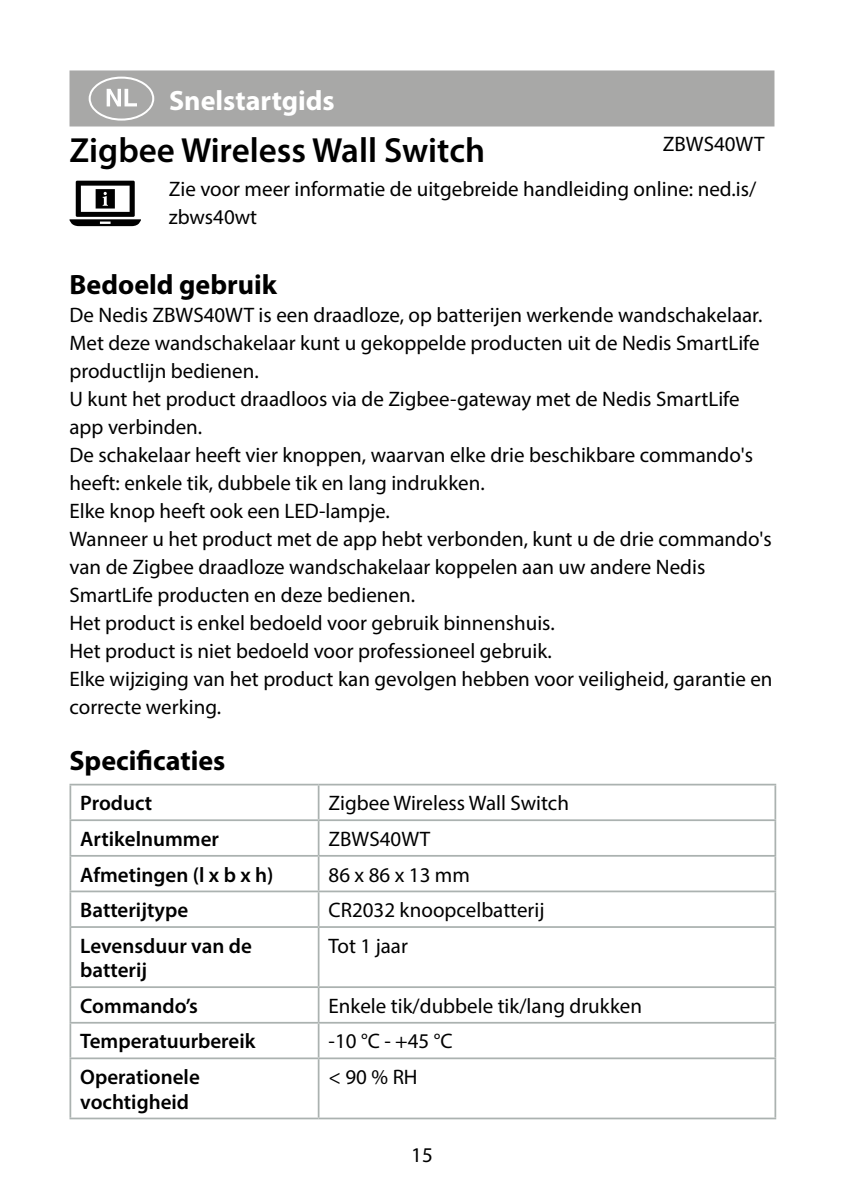
<style>
.page{position:relative;width:844px;height:1191px;background:#fff}
.page>*{position:absolute;margin:0;border:0;box-sizing:border-box;transform-origin:0 0}
.t1{font:63px "manualise countrycodes";color:#fff}
.t2{font:600 35px "Myriad Pro";color:#000}
.t3{font:700 28px "Myriad Pro";color:#000}
.t4{font:700 28px "Myriad Pro";color:#fff}
.t5{font:21px/28px "Myriad Pro";color:#000}
.t6{font:600 21px/24.5px "Myriad Pro";color:#000}
</style>
<div class="page">
<div style="left:69px;top:70px;width:705px;height:56px;background:#a8a8a7"></div>
<svg style="left:69px;top:181px;width:72px;height:45px"></svg>
<hr style="left:69px;top:783px;width:249px;height:2px;background:#abb2b0">
<hr style="left:69px;top:785px;width:2px;height:34px;background:#abb2b0">
<hr style="left:318px;top:783px;width:458px;height:2px;background:#abb2b0">
<hr style="left:317px;top:785px;width:2px;height:34px;background:#abb2b0">
<hr style="left:774px;top:785px;width:2px;height:34px;background:#abb2b0">
<hr style="left:69px;top:819px;width:249px;height:2px;background:#abb2b0">
<hr style="left:69px;top:821px;width:2px;height:34px;background:#abb2b0">
<hr style="left:318px;top:819px;width:458px;height:2px;background:#abb2b0">
<hr style="left:317px;top:821px;width:2px;height:34px;background:#abb2b0">
<hr style="left:774px;top:821px;width:2px;height:34px;background:#abb2b0">
<hr style="left:69px;top:855px;width:249px;height:1px;background:#abb2b0">
<hr style="left:69px;top:856px;width:2px;height:34px;background:#abb2b0">
<hr style="left:318px;top:855px;width:458px;height:1px;background:#abb2b0">
<hr style="left:317px;top:856px;width:2px;height:34px;background:#abb2b0">
<hr style="left:774px;top:856px;width:2px;height:34px;background:#abb2b0">
<hr style="left:69px;top:890px;width:249px;height:2px;background:#abb2b0">
<hr style="left:69px;top:892px;width:2px;height:34px;background:#abb2b0">
<hr style="left:318px;top:890px;width:458px;height:2px;background:#abb2b0">
<hr style="left:317px;top:892px;width:2px;height:34px;background:#abb2b0">
<hr style="left:774px;top:892px;width:2px;height:34px;background:#abb2b0">
<hr style="left:69px;top:926px;width:249px;height:2px;background:#abb2b0">
<hr style="left:69px;top:928px;width:2px;height:58px;background:#abb2b0">
<hr style="left:318px;top:926px;width:458px;height:2px;background:#abb2b0">
<hr style="left:317px;top:928px;width:2px;height:58px;background:#abb2b0">
<hr style="left:774px;top:928px;width:2px;height:58px;background:#abb2b0">
<hr style="left:69px;top:986px;width:249px;height:2px;background:#abb2b0">
<hr style="left:69px;top:988px;width:2px;height:34px;background:#abb2b0">
<hr style="left:318px;top:986px;width:458px;height:2px;background:#abb2b0">
<hr style="left:317px;top:988px;width:2px;height:34px;background:#abb2b0">
<hr style="left:774px;top:988px;width:2px;height:34px;background:#abb2b0">
<hr style="left:69px;top:1022px;width:249px;height:1px;background:#abb2b0">
<hr style="left:69px;top:1023px;width:2px;height:34px;background:#abb2b0">
<hr style="left:318px;top:1022px;width:458px;height:1px;background:#abb2b0">
<hr style="left:317px;top:1023px;width:2px;height:34px;background:#abb2b0">
<hr style="left:774px;top:1023px;width:2px;height:34px;background:#abb2b0">
<hr style="left:69px;top:1057px;width:249px;height:2px;background:#abb2b0">
<hr style="left:69px;top:1059px;width:2px;height:58px;background:#abb2b0">
<hr style="left:318px;top:1057px;width:458px;height:2px;background:#abb2b0">
<hr style="left:317px;top:1059px;width:2px;height:58px;background:#abb2b0">
<hr style="left:774px;top:1059px;width:2px;height:58px;background:#abb2b0">
<hr style="left:69px;top:1117px;width:249px;height:2px;background:#abb2b0">
<hr style="left:318px;top:1117px;width:458px;height:2px;background:#abb2b0">
<h1 class="t1" style="left:79px;top:62px;width:85px">d</h1>
<h3 class="t4" style="left:169px;top:82px;width:167px">Snelstartgids</h3>
<h2 class="t2" style="left:69px;top:128px;width:417px">Zigbee Wireless Wall Switch</h2>
<p class="t5" style="left:169px;top:121px;width:597px;line-height:45.1px;text-indent:494px">ZBWS40WT<br>Zie voor meer informatie de uitgebreide handleiding online: ned.is/</p>
<p class="t5" style="left:169px;top:203px;width:90px">zbws40wt</p>
<h3 class="t3" style="left:69px;top:266px;width:209px">Bedoeld gebruik</h3>
<p class="t5" style="left:69px;top:300px;width:704px">De Nedis ZBWS40WT is een draadloze, op batterijen werkende wandschakelaar.<br>Met deze wandschakelaar kunt u gekoppelde producten uit de Nedis SmartLife productlijn bedienen.<br>U kunt het product draadloos via de Zigbee-gateway met de Nedis SmartLife app verbinden.<br>De schakelaar heeft vier knoppen, waarvan elke drie beschikbare commando's heeft: enkele tik, dubbele tik en lang indrukken.<br>Elke knop heeft ook een LED-lampje.<br>Wanneer u het product met de app hebt verbonden, kunt u de drie commando's van de Zigbee draadloze wandschakelaar koppelen aan uw andere Nedis SmartLife producten en deze bedienen.<br>Het product is enkel bedoeld voor gebruik binnenshuis.<br>Het product is niet bedoeld voor professioneel gebruik.<br>Elke wijziging van het product kan gevolgen hebben voor veiligheid, garantie en correcte werking.</p>
<h3 class="t3" style="left:69px;top:742px;width:157px">Specificaties</h3>
<p class="t6" style="left:80px;top:790px;width:73px">Product</p>
<p class="t5" style="left:328px;top:789px;width:242px">Zigbee Wireless Wall Switch</p>
<p class="t6" style="left:80px;top:826px;width:140px">Artikelnummer</p>
<p class="t5" style="left:328px;top:824px;width:103px">ZBWS40WT</p>
<p class="t6" style="left:80px;top:861px;width:194px">Afmetingen (l x b x h)</p>
<p class="t5" style="left:328px;top:860px;width:143px">86 x 86 x 13 mm</p>
<p class="t6" style="left:80px;top:897px;width:109px">Batterijtype</p>
<p class="t5" style="left:328px;top:895px;width:217px">CR2032 knoopcelbatterij</p>
<p class="t6" style="left:80px;top:933px;width:173px">Levensduur van de batterij</p>
<p class="t5" style="left:328px;top:931px;width:81px">Tot 1 jaar</p>
<p class="t6" style="left:80px;top:993px;width:119px">Commando’s</p>
<p class="t5" style="left:328px;top:991px;width:315px">Enkele tik/dubbele tik/lang drukken</p>
<p class="t6" style="left:80px;top:1028px;width:177px">Temperatuurbereik</p>
<p class="t5" style="left:328px;top:1027px;width:126px">-10 °C - +45 °C</p>
<p class="t6" style="left:80px;top:1064px;width:121px">Operationele vochtigheid</p>
<p class="t5" style="left:328px;top:1062px;width:91px">&lt; 90 % RH</p>
<p class="t5" style="left:411px;top:1140px;width:23px">15</p>
</div>
